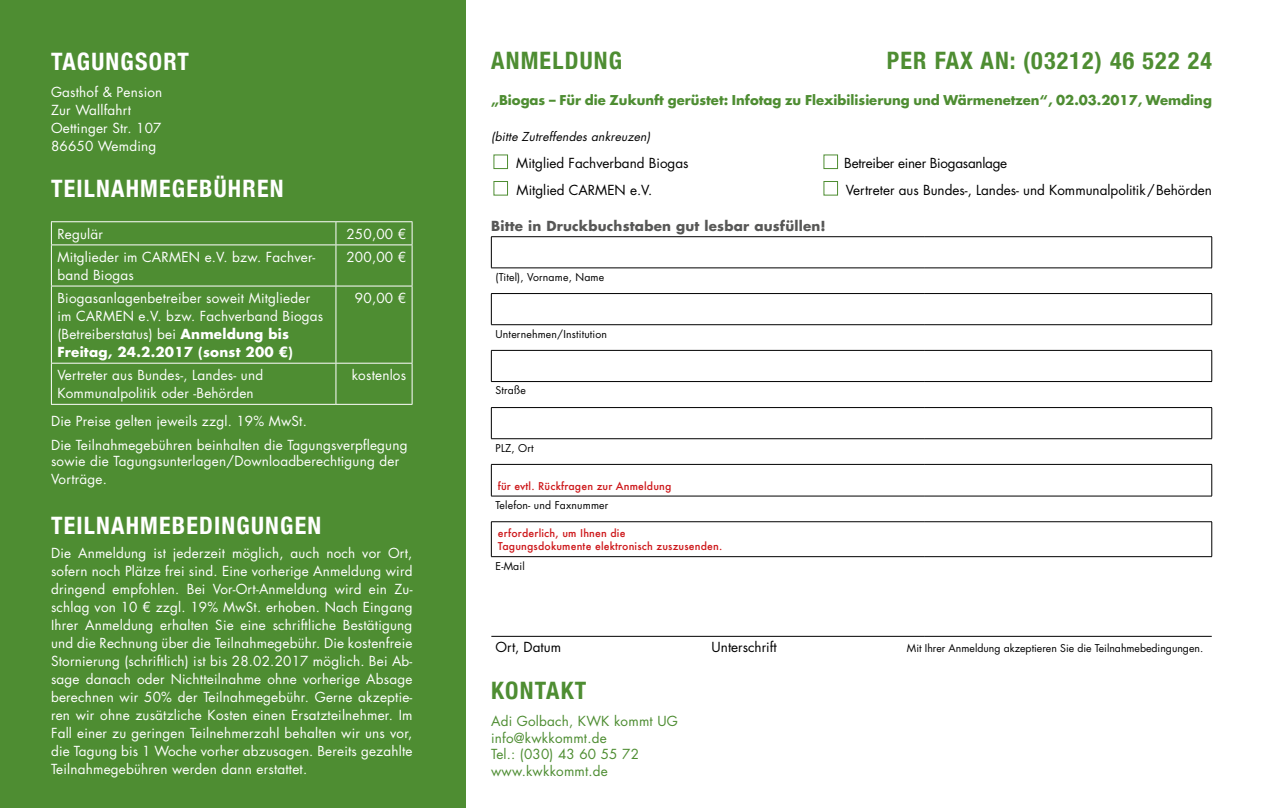
<style>
.page{position:relative;width:1263px;height:808px;background:#fff}
.page>*{position:absolute;margin:0;border:0;box-sizing:border-box;transform-origin:0 0}
.t1{font:700 condensed 24px "Helvetica Neue";letter-spacing:.05em;color:#fff}
.t2{font:700 condensed 24px "Helvetica Neue";letter-spacing:.05em;color:#4e8d32}
.t3{font:13.5px/18px "Futura Std";letter-spacing:.015em;color:#fff}
.t4{font:13.5px "Futura Std";color:#000}
.t5{font:13.5px/16.5px "Futura Std";letter-spacing:.015em;color:#4e8d32}
.t6{font:700 13.5px "Futura Std";letter-spacing:.015em;color:#575756}
.t7{font:13.5px "Futura Std";letter-spacing:-.02em;color:#000}
.t8{font:700 13.2px "Futura Std";color:#4e8d32}
.t9{font:italic 12px "Futura Std";color:#000}
.t10{font:10.5px "Futura Std";letter-spacing:.015em;color:#000}
.t11{font:500 10.5px/13.5px "Futura";letter-spacing:.015em;color:#cd171a}
.s1{font-weight:700}
</style>
<div class="page">
<div style="left:0;top:0;width:466px;height:808px;background:#4e8d32"></div>
<hr style="left:51px;top:221px;width:285px;height:1px;background:#fff">
<svg style="left:51px;top:222px;width:1px;height:22px"></svg>
<hr style="left:336px;top:221px;width:76px;height:1px;background:#fff">
<svg style="left:336px;top:222px;width:1px;height:22px"></svg>
<svg style="left:412px;top:222px;width:1px;height:22px"></svg>
<hr style="left:51px;top:244px;width:285px;height:1px;background:#fff">
<hr style="left:51px;top:245px;width:1px;height:41px;background:#fff">
<hr style="left:336px;top:244px;width:76px;height:1px;background:#fff">
<hr style="left:336px;top:245px;width:1px;height:41px;background:#fff">
<hr style="left:412px;top:245px;width:1px;height:41px;background:#fff">
<hr style="left:51px;top:286px;width:285px;height:1px;background:#fff">
<hr style="left:51px;top:286px;width:1px;height:77px;background:#fff">
<hr style="left:336px;top:286px;width:76px;height:1px;background:#fff">
<hr style="left:336px;top:286px;width:1px;height:77px;background:#fff">
<hr style="left:412px;top:286px;width:1px;height:77px;background:#fff">
<hr style="left:51px;top:363px;width:285px;height:1px;background:#fff">
<hr style="left:51px;top:364px;width:1px;height:40px;background:#fff">
<hr style="left:336px;top:363px;width:76px;height:1px;background:#fff">
<hr style="left:336px;top:364px;width:1px;height:40px;background:#fff">
<hr style="left:412px;top:364px;width:1px;height:40px;background:#fff">
<hr style="left:51px;top:404px;width:285px;height:1px;background:#fff">
<hr style="left:336px;top:404px;width:76px;height:1px;background:#fff">
<div style="left:493px;top:155px;width:15px;height:14px;background:#fff;border:1px solid #4e8d32"></div>
<div style="left:823px;top:155px;width:15px;height:14px;background:#fff;border:1px solid #4e8d32"></div>
<div style="left:823px;top:181px;width:15px;height:14px;background:#fff;border:1px solid #4e8d32"></div>
<div style="left:493px;top:181px;width:15px;height:14px;background:#fff;border:1px solid #4e8d32"></div>
<svg style="left:491px;top:237px;width:721px;height:286px"></svg>
<hr style="left:491px;top:236px;width:434px;height:1px;background:#000">
<hr style="left:491px;top:237px;width:1px;height:31px;background:#000">
<hr style="left:925px;top:236px;width:287px;height:1px;background:#000">
<hr style="left:1211px;top:237px;width:1px;height:31px;background:#000">
<hr style="left:491px;top:268px;width:434px;height:1px;background:#000">
<hr style="left:925px;top:268px;width:287px;height:1px;background:#000">
<hr style="left:491px;top:293px;width:434px;height:1px;background:#000">
<hr style="left:491px;top:294px;width:1px;height:30px;background:#000">
<hr style="left:925px;top:293px;width:287px;height:1px;background:#000">
<hr style="left:1211px;top:294px;width:1px;height:30px;background:#000">
<hr style="left:491px;top:324px;width:434px;height:1px;background:#000">
<hr style="left:925px;top:324px;width:287px;height:1px;background:#000">
<hr style="left:491px;top:350px;width:434px;height:1px;background:#000">
<hr style="left:491px;top:351px;width:1px;height:30px;background:#000">
<hr style="left:925px;top:350px;width:287px;height:1px;background:#000">
<hr style="left:1211px;top:351px;width:1px;height:30px;background:#000">
<hr style="left:491px;top:381px;width:434px;height:1px;background:#000">
<hr style="left:925px;top:381px;width:287px;height:1px;background:#000">
<hr style="left:491px;top:407px;width:434px;height:1px;background:#000">
<hr style="left:491px;top:408px;width:1px;height:30px;background:#000">
<hr style="left:925px;top:407px;width:287px;height:1px;background:#000">
<hr style="left:1211px;top:408px;width:1px;height:30px;background:#000">
<hr style="left:491px;top:438px;width:434px;height:1px;background:#000">
<hr style="left:925px;top:438px;width:287px;height:1px;background:#000">
<hr style="left:491px;top:464px;width:434px;height:1px;background:#000">
<hr style="left:491px;top:465px;width:1px;height:31px;background:#000">
<hr style="left:925px;top:464px;width:287px;height:1px;background:#000">
<hr style="left:1211px;top:465px;width:1px;height:31px;background:#000">
<hr style="left:491px;top:496px;width:434px;height:1px;background:#000">
<hr style="left:925px;top:496px;width:287px;height:1px;background:#000">
<hr style="left:491px;top:521px;width:434px;height:1px;background:#000">
<hr style="left:491px;top:522px;width:1px;height:34px;background:#000">
<hr style="left:925px;top:521px;width:287px;height:1px;background:#000">
<hr style="left:1211px;top:522px;width:1px;height:34px;background:#000">
<hr style="left:491px;top:556px;width:434px;height:1px;background:#000">
<hr style="left:925px;top:556px;width:287px;height:1px;background:#000">
<hr style="left:491px;top:636px;width:434px;height:1px;background:#000">
<hr style="left:925px;top:636px;width:287px;height:1px;background:#000">
<h1 class="t1" style="left:51px;top:41px;width:139px">TAGUNGSORT</h1>
<p class="t3" style="left:51px;top:83px;width:113px">Gasthof &amp; Pension<br>Zur Wallfahrt<br>Oettinger Str. 107<br>86650 Wemding</p>
<h1 class="t1" style="left:51px;top:169px;width:234px">TEILNAHMEGEBÜHREN</h1>
<p class="t3" style="left:57px;top:225px;width:47px">Regulär</p>
<p class="t3" style="left:346px;top:225px;width:61px">250,00 €</p>
<p class="t3" style="left:57px;top:248px;width:259px">Mitglieder im CARMEN e.V. bzw. Fachver&shy;band Biogas</p>
<p class="t3" style="left:346px;top:248px;width:61px">200,00 €</p>
<p class="t3" style="left:57px;top:289px;width:267px">Biogasanlagenbetreiber soweit Mitglieder im CARMEN e.V. bzw. Fachverband Biogas (Betreiberstatus) bei <span class="s1">Anmeldung bis Freitag, 24.2.2017 (sonst 200 €)</span></p>
<p class="t3" style="left:355px;top:289px;width:53px">90,00 €</p>
<p class="t3" style="left:57px;top:366px;width:207px">Vertreter aus Bundes-, Landes- und<br>Kommunalpolitik oder -Behörden</p>
<p class="t3" style="left:352px;top:366px;width:56px">kostenlos</p>
<p class="t3" style="left:51px;top:409px;width:358px;line-height:24px">Die Preise gelten jeweils zzgl. 19% MwSt.<br>Die Teilnahmegebühren beinhalten die Tagungsverpflegung</p>
<p class="t3" style="left:51px;top:452px;width:350px">sowie die Tagungsunterlagen/Downloadberechtigung der<br>Vorträge.</p>
<h1 class="t1" style="left:51px;top:505px;width:272px">TEILNAHMEBEDINGUNGEN</h1>
<p class="t3" style="left:51px;top:544px;width:363px;text-align:justify">Die Anmeldung ist jederzeit möglich, auch noch vor Ort, sofern noch Plätze frei sind. Eine vorherige Anmeldung wird dringend empfohlen. Bei Vor-Ort-Anmeldung wird ein Zu&shy;schlag von 10 € zzgl. 19% MwSt. erhoben. Nach Eingang Ihrer Anmeldung erhalten Sie eine schriftliche Bestätigung und die Rechnung über die Teilnahmegebühr. Die kostenfreie Stornierung (schriftlich) ist bis 28.02.2017 möglich. Bei Ab&shy;sage danach oder Nichtteilnahme ohne vorherige Absage berechnen wir 50% der Teilnahmegebühr. Gerne akzeptie&shy;ren wir ohne zusätzliche Kosten einen Ersatzteilnehmer. Im Fall einer zu geringen Teilnehmerzahl behalten wir uns vor, die Tagung bis 1 Woche vorher abzusagen. Bereits gezahlte Teilnahmegebühren werden dann erstattet.</p>
<h1 class="t2" style="left:491px;top:40px;width:132px">ANMELDUNG</h1>
<p class="t8" style="left:491px;top:91px;width:722px">„Biogas – Für die Zukunft gerüstet: Infotag zu Flexibilisierung und Wärmenetzen“, 02.03.2017, Wemding</p>
<p class="t9" style="left:491px;top:128px;width:163px">(bitte Zutreffendes ankreuzen)</p>
<p class="t4" style="left:516px;top:154px;width:174px">Mitglied Fachverband Biogas</p>
<p class="t7" style="left:844px;top:154px;width:164px">Betreiber einer Biogasanlage</p>
<p class="t4" style="left:517px;top:181px;width:137px">Mitglied CARMEN e.V.</p>
<p class="t4" style="left:846px;top:181px;width:368px">Vertreter aus Bundes-, Landes- und Kommunalpolitik/Behörden</p>
<p class="t6" style="left:491px;top:216px;width:336px">Bitte in Druckbuchstaben gut lesbar ausfüllen!</p>
<p class="t10" style="left:496px;top:270px;width:110px">(Titel), Vorname, Name</p>
<h1 class="t2" style="left:887px;top:40px;width:327px">PER FAX AN: (03212) 46 522 24</h1>
<p class="t10" style="left:496px;top:327px;width:113px">Unternehmen/Institution</p>
<p class="t10" style="left:496px;top:384px;width:32px">Straße</p>
<p class="t10" style="left:496px;top:441px;width:40px">PLZ, Ort</p>
<p class="t11" style="left:498px;top:479px;width:175px">für evtl. Rückfragen zur Anmeldung</p>
<p class="t10" style="left:496px;top:498px;width:114px">Telefon- und Faxnummer</p>
<p class="t11" style="left:498px;top:526px;width:226px">erforderlich, um Ihnen die<br>Tagungsdokumente elektronisch zuszusenden.</p>
<p class="t10" style="left:496px;top:559px;width:31px">E-Mail</p>
<p class="t4" style="left:496px;top:638px;width:67px">Ort, Datum</p>
<p class="t4" style="left:712px;top:638px;width:67px">Unterschrift</p>
<p class="t10" style="left:907px;top:641px;width:298px">Mit Ihrer Anmeldung akzeptieren Sie die Teilnahmebedingungen.</p>
<h1 class="t2" style="left:491px;top:671px;width:97px">KONTAKT</h1>
<p class="t5" style="left:491px;top:713px;width:188px">Adi Golbach, KWK kommt UG info@kwkkommt.de<br>Tel.: (030) 43 60 55 72 www.kwkkommt.de</p>
</div>
